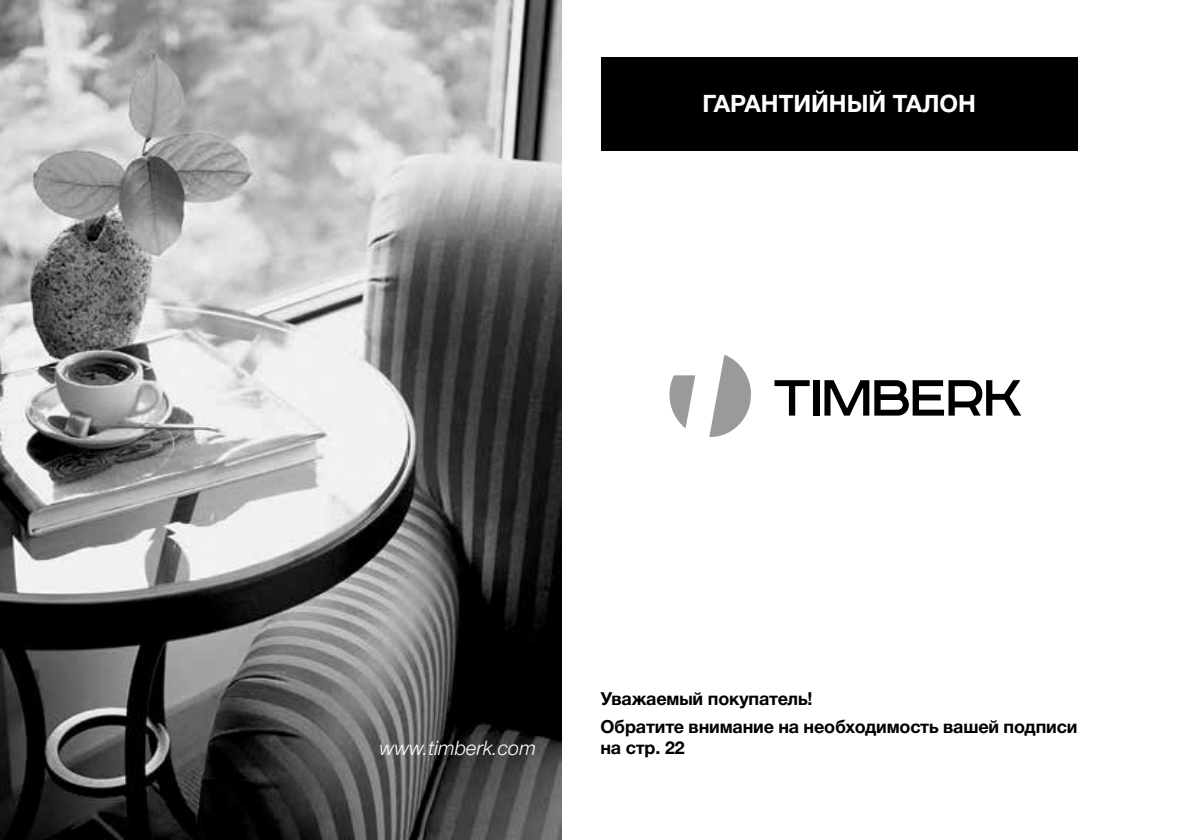
<style>
.page{position:relative;width:1191px;height:840px;background:#fff}
.page>*{position:absolute;margin:0;border:0;box-sizing:border-box;transform-origin:0 0}
.t1{font:700 24px "Helvetica Neue Cyr";color:#fff}
.t2{font:italic 300 20px "Helvetica Neue Cyr";color:#fff}
.t3{font:700 18px/27.2px "Helvetica Neue Cyr";letter-spacing:-.01em;color:#000}
</style>
<div class="page">
<div style="left:601px;top:57px;width:476px;height:93px;background:#000"></div>
<svg style="left:709px;top:355px;width:42px;height:82px"></svg>
<svg style="left:669px;top:375px;width:26px;height:53px"></svg>
<svg style="left:774px;top:380px;width:35px;height:35px"></svg>
<div style="left:813px;top:380px;width:6px;height:35px;background:#000"></div>
<svg style="left:824px;top:380px;width:197px;height:35px"></svg>
<img style="left:0;top:0;width:561px;height:839px">
<h1 class="t1" style="left:702px;top:90px;width:275px">ГАРАНТИЙНЫЙ ТАЛОН</h1>
<p class="t3" style="left:600px;top:685px;width:479px">Уважаемый покупатель!<br>Обратите внимание на необходимость вашей подписи</p>
<p class="t2" style="left:380px;top:736px;width:157px">www.timberk.com</p>
<p class="t3" style="left:600px;top:734px;width:86px">на стр. 22</p>
</div>
